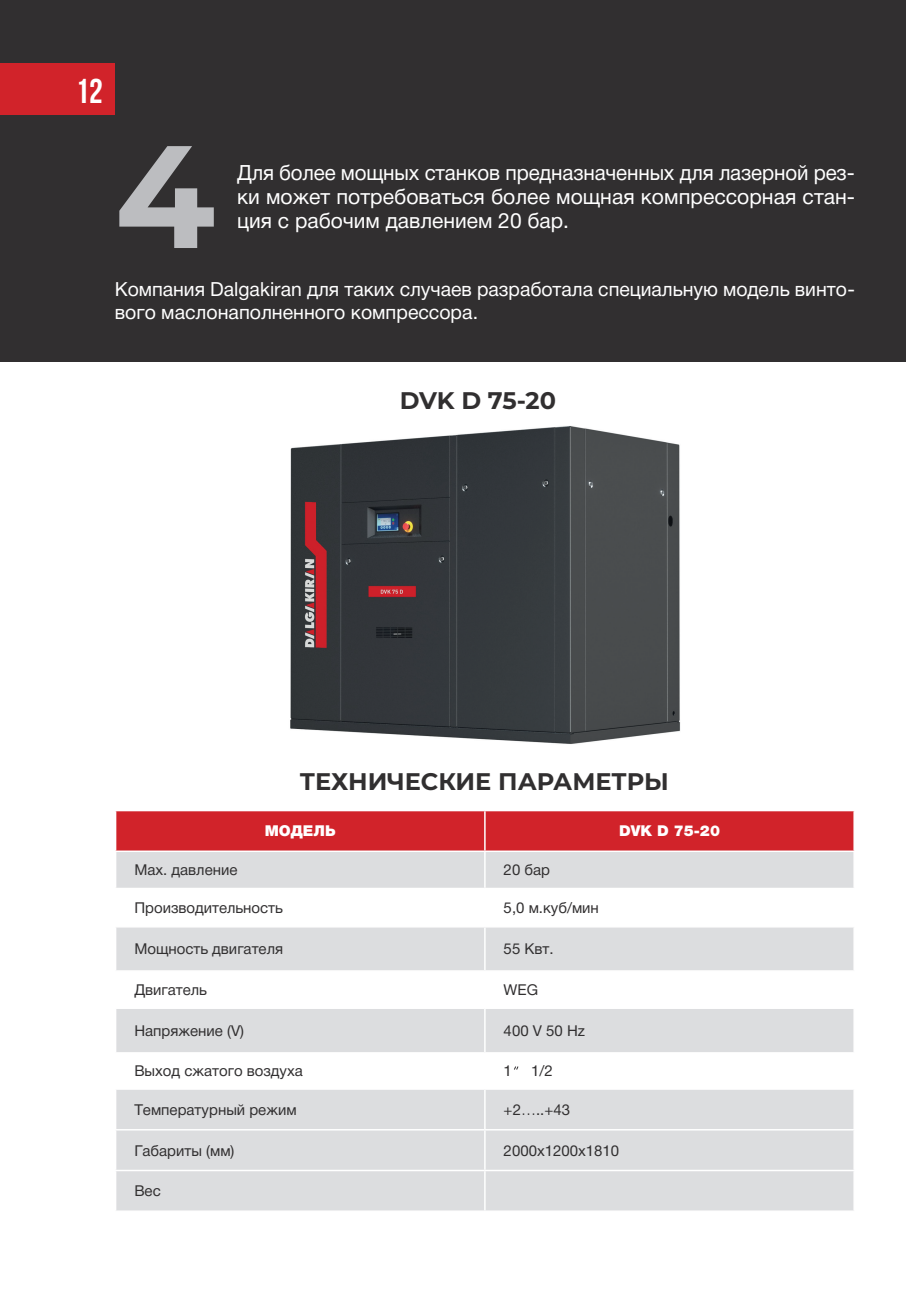
<style>
.page{position:relative;width:906px;height:1289px;background:#fff}
.page>*{position:absolute;margin:0;border:0;box-sizing:border-box;transform-origin:0 0}
.t1{font:700 145.5px "Montserrat";color:#bcbdc0}
.t2{font:700 34.5px "Bebas Neue";color:#fff}
.Заголовок{font:700 24px "Montserrat";color:#312f30}
.Основной{font:21px/24px "Helvetica Neue Cyr";color:#fff;text-align:justify}
.Основной-2{font:19.5px/23.4px "Helvetica Neue Cyr";color:#fff}
.Основной-3{font:15px "Helvetica Neue Cyr";color:#312f30}
.Основной-4{font:900 15px "Helvetica Neue Cyr";color:#fff}
</style>
<div class="page">
<div style="left:0;top:0;width:906px;height:361px;background:#312f30"></div>
<hr style="left:905px;top:0;width:1px;height:1288px;background:#312f30">
<div style="left:0;top:64px;width:115px;height:51px;background:#d1232a"></div>
<img style="left:290px;top:426px;width:390px;height:318px">
<div style="left:116px;top:811px;width:737px;height:39px;background:#d1232a"></div>
<svg style="left:116px;top:852px;width:737px;height:358px;fill:#dcdddf"></svg>
<hr style="left:484px;top:811px;width:1px;height:39px;background:#fff">
<hr style="left:484px;top:852px;width:1px;height:35px;background:#fff">
<hr style="left:115px;top:887px;width:370px;height:2px;background:#fff">
<hr style="left:485px;top:887px;width:370px;height:2px;background:#fff">
<hr style="left:484px;top:889px;width:1px;height:37px;background:#fff">
<hr style="left:115px;top:926px;width:370px;height:1px;background:#fff">
<hr style="left:485px;top:926px;width:370px;height:1px;background:#fff">
<hr style="left:484px;top:927px;width:1px;height:43px;background:#fff">
<hr style="left:115px;top:970px;width:370px;height:1px;background:#fff">
<hr style="left:485px;top:970px;width:370px;height:1px;background:#fff">
<hr style="left:484px;top:971px;width:1px;height:36px;background:#fff">
<hr style="left:115px;top:1007px;width:370px;height:1px;background:#fff">
<hr style="left:485px;top:1007px;width:370px;height:1px;background:#fff">
<hr style="left:484px;top:1008px;width:1px;height:44px;background:#fff">
<hr style="left:115px;top:1052px;width:370px;height:1px;background:#fff">
<hr style="left:485px;top:1052px;width:370px;height:1px;background:#fff">
<hr style="left:484px;top:1053px;width:1px;height:35px;background:#fff">
<hr style="left:115px;top:1088px;width:370px;height:1px;background:#fff">
<hr style="left:485px;top:1088px;width:370px;height:1px;background:#fff">
<hr style="left:484px;top:1089px;width:1px;height:39px;background:#fff">
<hr style="left:115px;top:1128px;width:370px;height:2px;background:#fff">
<hr style="left:485px;top:1128px;width:370px;height:2px;background:#fff">
<hr style="left:484px;top:1130px;width:1px;height:39px;background:#fff">
<hr style="left:115px;top:1169px;width:370px;height:2px;background:#fff">
<hr style="left:485px;top:1169px;width:370px;height:2px;background:#fff">
<hr style="left:484px;top:1171px;width:1px;height:39px;background:#fff">
<svg style="left:513px;top:1065px;width:6px;height:5px"></svg>
<p class="t2" style="left:76px;top:72px;width:29px">12</p>
<p class="t1" style="left:115px;top:91px;width:102px">4</p>
<p class="Основной" style="left:237px;top:160px;width:619px">Для более мощных станков предназначенных для лазерной рез&shy;ки может потребоваться более мощная компрессорная стан&shy;ция с рабочим давлением 20 бар.</p>
<p class="Основной-2" style="left:115px;top:277px;width:741px">Компания Dalgakiran для таких случаев разработала специальную модель винто&shy;вого маслонаполненного компрессора.</p>
<p class="Заголовок" style="left:400px;top:383px;width:158px">DVK D 75-20</p>
<p class="Заголовок" style="left:300px;top:764px;width:370px">ТЕХНИЧЕСКИЕ ПАРАМЕТРЫ</p>
<p class="Основной-4" style="left:265px;top:822px;width:72px">МОДЕЛЬ</p>
<p class="Основной-4" style="left:619px;top:822px;width:102px">DVK D 75-20</p>
<p class="Основной-3" style="left:134px;top:861px;width:105px">Max. давление</p>
<p class="Основной-3" style="left:503px;top:861px;width:48px">20 бар</p>
<p class="Основной-3" style="left:134px;top:899px;width:150px">Производительность</p>
<p class="Основной-3" style="left:503px;top:899px;width:97px">5,0 м.куб/мин</p>
<p class="Основной-3" style="left:134px;top:940px;width:150px">Мощность двигателя</p>
<p class="Основной-3" style="left:503px;top:940px;width:52px">55 Квт.</p>
<p class="Основной-3" style="left:134px;top:981px;width:74px">Двигатель</p>
<p class="Основной-3" style="left:503px;top:981px;width:36px">WEG</p>
<p class="Основной-3" style="left:134px;top:1022px;width:111px">Напряжение (V)</p>
<p class="Основной-3" style="left:503px;top:1022px;width:83px">400 V 50 Hz</p>
<p class="Основной-3" style="left:134px;top:1062px;width:170px">Выход сжатого воздуха</p>
<p class="Основной-3" style="left:503px;top:1062px;width:51px">1″ 1/2</p>
<p class="Основной-3" style="left:134px;top:1101px;width:164px">Температурный режим</p>
<p class="Основной-3" style="left:503px;top:1101px;width:68px">+2…..+43</p>
<p class="Основной-3" style="left:134px;top:1141px;width:102px">Габариты (мм)</p>
<p class="Основной-3" style="left:503px;top:1141px;width:117px">2000х1200х1810</p>
<p class="Основной-3" style="left:134px;top:1182px;width:28px">Вес</p>
</div>
